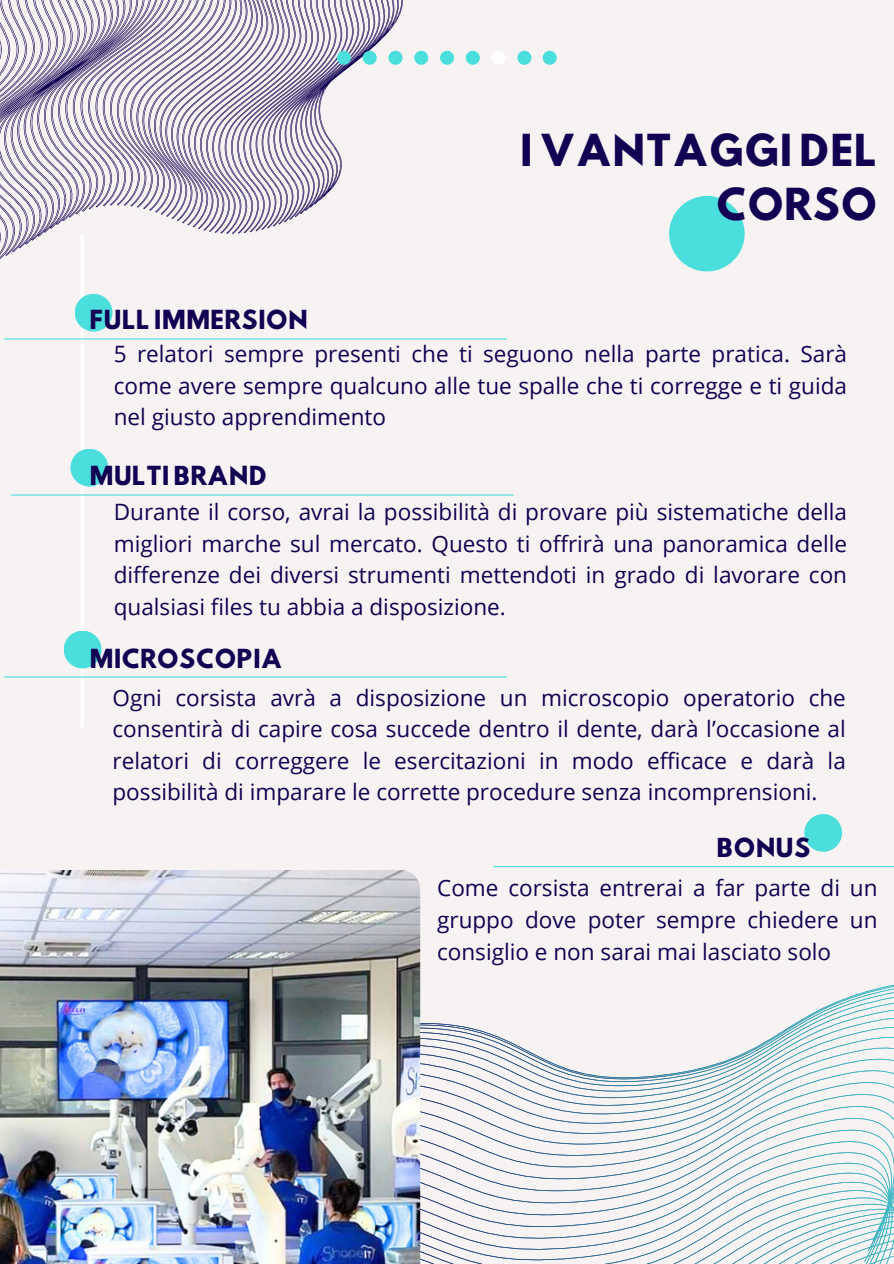
<style>
.page{position:relative;width:894px;height:1264px;background:#fff}
.page>*{position:absolute;margin:0;border:0;box-sizing:border-box;transform-origin:0 0}
.t1{font:39.15px/54px "Hussar Bd";color:#120052;text-align:right}
.t2{font:23.25px "Hussar Bd";color:#120052}
.t3{font:22.5px/31.5px "Open Sans";color:#120052;text-align:justify}
</style>
<div class="page">
<div style="left:0;top:0;width:893px;height:1263px;background:#f8f3f3"></div>
<svg style="left:0;top:0;width:507px;height:481px"></svg>
<div style="left:669px;top:196px;width:75px;height:75px;background:#4adedd;border-radius:50%"></div>
<svg style="left:420px;top:965px;width:473px;height:298px"></svg>
<img style="left:0;top:870px;width:420px;height:393px">
<hr style="left:80px;top:234px;width:4px;height:493px;background:#fff">
<div style="left:75px;top:294px;width:37px;height:37px;background:#4adedd;border-radius:50%"></div>
<hr style="left:4px;top:338px;width:502px;height:1px;background:#4adedd">
<hr style="left:11px;top:494px;width:502px;height:1px;background:#4adedd">
<div style="left:70px;top:449px;width:38px;height:37px;background:#4adedd;border-radius:50%"></div>
<hr style="left:4px;top:676px;width:502px;height:1px;background:#4adedd">
<div style="left:64px;top:630px;width:37px;height:38px;background:#4adedd;border-radius:50%"></div>
<hr style="left:493px;top:866px;width:400px;height:1px;background:#4adedd">
<div style="left:804px;top:814px;width:37px;height:37px;background:#4adedd;border-radius:50%"></div>
<div style="left:337px;top:51px;width:14px;height:14px;background:#4adedd;border-radius:50%"></div>
<div style="left:362px;top:51px;width:14px;height:14px;background:#4adedd;border-radius:50%"></div>
<div style="left:388px;top:51px;width:14px;height:14px;background:#4adedd;border-radius:50%"></div>
<div style="left:414px;top:51px;width:14px;height:14px;background:#4adedd;border-radius:50%"></div>
<div style="left:440px;top:51px;width:14px;height:14px;background:#4adedd;border-radius:50%"></div>
<div style="left:465px;top:51px;width:14px;height:14px;background:#4adedd;border-radius:50%"></div>
<div style="left:491px;top:51px;width:14px;height:14px;background:#fff;border-radius:50%"></div>
<div style="left:517px;top:51px;width:14px;height:14px;background:#4adedd;border-radius:50%"></div>
<div style="left:542px;top:51px;width:14px;height:14px;background:#4adedd;border-radius:50%"></div>
<p class="t2" style="left:89px;top:308px;width:220px">FULL IMMERSION</p>
<h2 class="t1" style="left:519px;top:128px;width:359px">I VANTAGGI DEL<br>CORSO</h2>
<h1 class="t3" style="left:114px;top:337px;width:734px">5 relatori sempre presenti che ti seguono nella parte pratica. Sarà come avere sempre qualcuno alle tue spalle che ti corregge e ti guida nel giusto apprendimento</h1>
<h2 class="t2" style="left:89px;top:464px;width:179px">MULTI BRAND</h2>
<p class="t3" style="left:114px;top:496px;width:734px">Durante il corso, avrai la possibilità di provare più sistematiche della migliori marche sul mercato. Questo ti offrirà una panoramica delle differenze dei diversi strumenti mettendoti in grado di lavorare con qualsiasi files tu abbia a disposizione.</p>
<h2 class="t2" style="left:89px;top:646px;width:195px">MICROSCOPIA</h2>
<p class="t3" style="left:112px;top:681px;width:734px">Ogni corsista avrà a disposizione un microscopio operatorio che consentirà di capire cosa succede dentro il dente, darà l’occasione al relatori di correggere le esercitazioni in modo efficace e darà la possibilità di imparare le corrette procedure senza incomprensioni.</p>
<h2 class="t2" style="left:716px;top:836px;width:96px">BONUS</h2>
<p class="t3" style="left:437px;top:872px;width:442px">Come corsista entrerai a far parte di un gruppo dove poter sempre chiedere un consiglio e non sarai mai lasciato solo</p>
</div>
